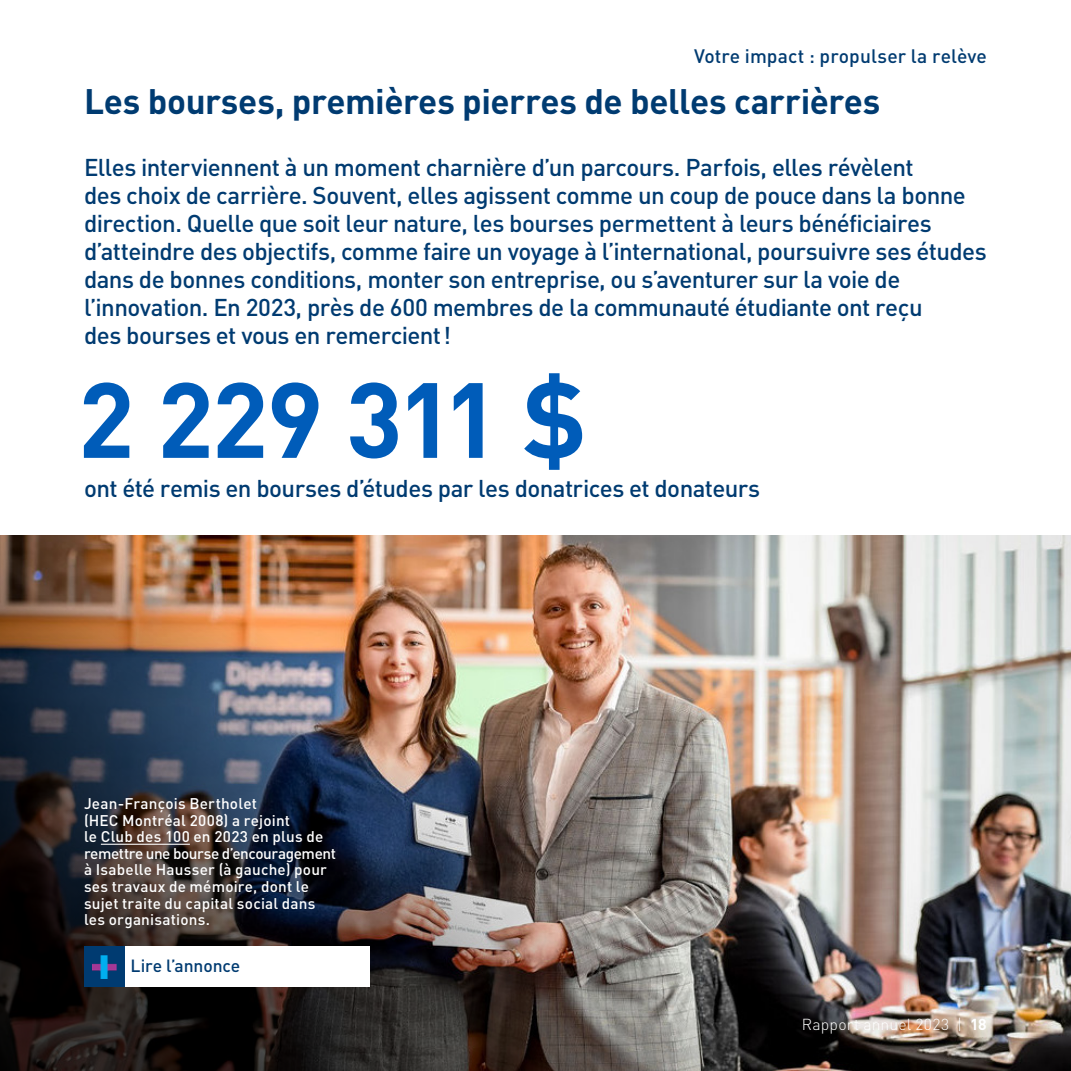
<style>
.page{position:relative;width:1071px;height:1071px;background:#fff}
.page>*{position:absolute;margin:0;border:0;box-sizing:border-box;transform-origin:0 0}
.t1{font:700 105px "DINOT";letter-spacing:-.035em;color:#005cb9}
.t2{font:700 35px "DINOT";letter-spacing:-.01em;color:#003b71}
.t3{font:500 24.15px/28px "DINOT";letter-spacing:-.025em;color:#003b71}
.t4{font:500 19.25px "DINOT";letter-spacing:.005em;color:#003b71}
.t5{font:500 17.5px "DINOT";letter-spacing:-.005em;color:#003b71}
.t6{font:300 15.75px "DINOT";letter-spacing:.01em;color:#fff}
.t7{font:500 15.4px/16.6px "DINOT";letter-spacing:.01em;color:#fff}
.s1{font-weight:700}
</style>
<div class="page">
<img style="left:0;top:536px;width:1071px;height:535px">
<hr style="left:101px;top:844px;width:89px;height:1px;background:#fff">
<div style="left:124px;top:946px;width:246px;height:41px;background:#fff"></div>
<div style="left:84px;top:947px;width:40px;height:40px;background:#003b71"></div>
<img style="left:93px;top:955px;width:23px;height:24px">
<p class="t4" style="left:694px;top:44px;width:294px">Votre impact : propulser la relève</p>
<h2 class="t2" style="left:84px;top:79px;width:798px">Les bourses, premières pierres de belles carrières</h2>
<p class="t3" style="left:84px;top:152px;width:904px">Elles interviennent à un moment charnière d’un parcours. Parfois, elles révèlent<br>des choix de carrière. Souvent, elles agissent comme un coup de pouce dans la bonne direction. Quelle que soit leur nature, les bourses permettent à leurs bénéficiaires d’atteindre des objectifs, comme faire un voyage à l’international, poursuivre ses études dans de bonnes conditions, monter son entreprise, ou s’aventurer sur la voie de l’innovation. En 2023, près de 600 membres de la communauté étudiante ont reçu<br>des bourses et vous en remercient!</p>
<h1 class="t1" style="left:78px;top:351px;width:511px">2 229 311 $</h1>
<p class="t3" style="left:84px;top:474px;width:678px">ont été remis en bourses d’études par les donatrices et donateurs</p>
<p class="t7" style="left:84px;top:795px;width:253px">Jean-François Bertholet<br>(HEC Montréal 2008) a rejoint<br>le Club des 100 en 2023 en plus de remettre une bourse d’encouragement à Isabelle Hausser (à gauche) pour ses travaux de mémoire, dont le sujet traite du capital social dans les organisations.</p>
<p class="t5" style="left:131px;top:955px;width:111px">Lire l’annonce</p>
<p class="t6" style="left:802px;top:1014px;width:186px">Rapport annuel 2023 | <span class="s1">18</span></p>
</div>
